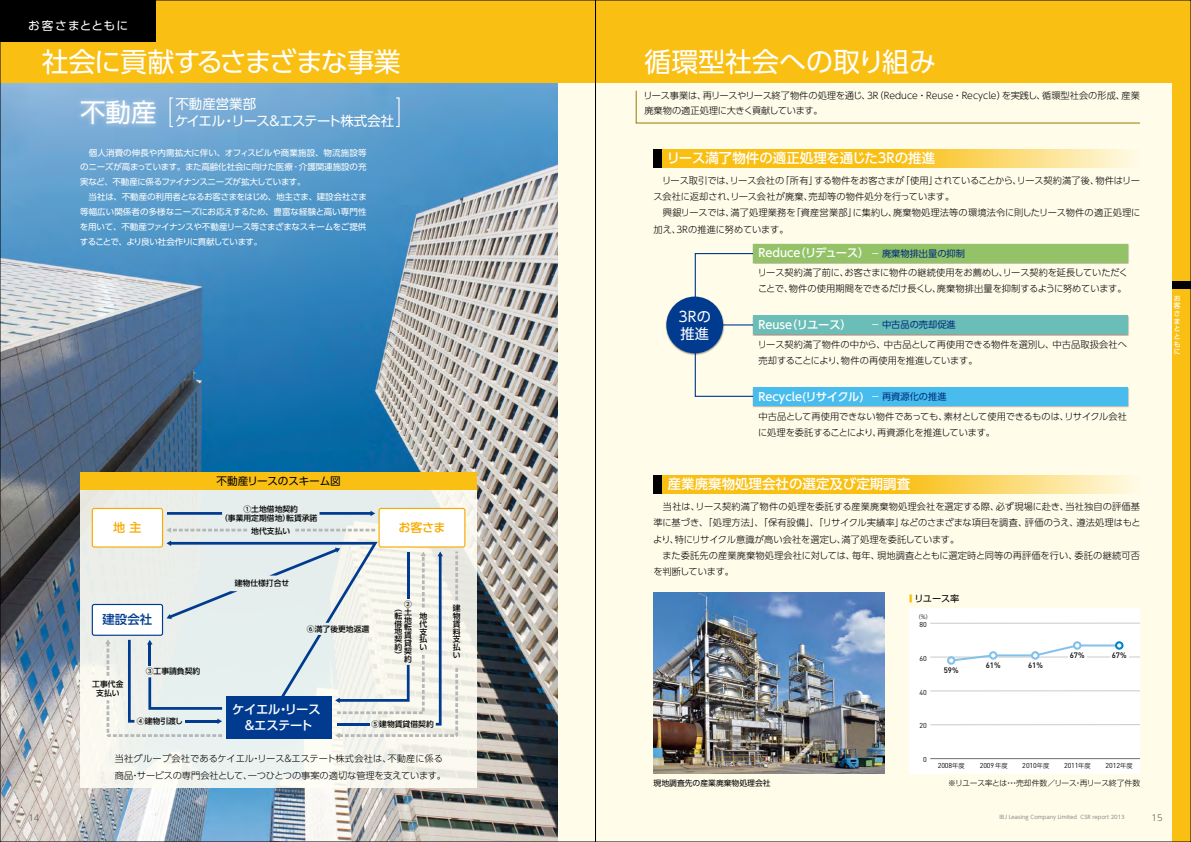
<style>
.page{position:relative;width:1191px;height:842px;background:#fffcea}
.page>*{position:absolute;margin:0;border:0;box-sizing:border-box;transform-origin:0 0}
.t1{font:26.9px "UD Shin Go Pro";letter-spacing:-.03em;color:#fff}
.t2{font:26.9px "UD Shin Go Pro";letter-spacing:-.01em;color:#fff}
.t3{font:25.5px "UD Shin Go Pro";color:#fff}
.t4{font:14.2px/17px "UD Shin Go Pro";color:#fff}
.t5{font:500 13.5px "UD Shin Go Pro";color:#fff}
.t6{font:13.5px/16.3px "UD Shin Go Pro";letter-spacing:-.03em;color:#fff}
.t7{font:12.4px/15.6px "UD Shin Go Pro Medium 90 pv RKSJ H";letter-spacing:-.04em;color:#fff;text-align:center}
.t8{font:12.4px "UD Shin Go Pro Medium 90 pv RKSJ H";color:#003b90}
.t9{font:12px "UD Shin Go Pro Medium 90 pv RKSJ H";color:#f7ab00}
.t10{font:11.7px "UD Shin Go Pro";letter-spacing:.085em;color:#fff}
.t11{font:500 11.3px "UD Shin Go Pro";color:#fff}
.t12{font:10.6px "UD Shin Go Pro";letter-spacing:-.02em;color:#000}
.t13{font:300 9.2px/16.3px "UD Shin Go Pro";letter-spacing:-.005em;color:#000}
.t14{font:300 9.2px/16.3px "UD Shin Go Pro";letter-spacing:.015em;color:#000}
.t15{font:9.2px "UD Shin Go Pro";color:#002f7b}
.t16{font:9.2px "UD Shin Go Pro";letter-spacing:-.02em;color:#000}
.t17{font:8.5px/14.9px "UD Shin Go Pro";letter-spacing:-.02em;color:#fff}
.t18{font:300 8.5px "UD Shin Go Pro";color:#595757}
.t19{font:7.8px/9.7px "UD Shin Go Pro Medium 90 pv RKSJ H";color:#000;text-align:center}
.t20{font:300 7.8px "UD Shin Go Pro";letter-spacing:-.02em;color:#000}
.t21{font:7.8px/7.8px "UD Shin Go Pro Medium 90 pv RKSJ V";color:#000;text-align:justify}
.t22{font:500 7.8px "DIN";color:#000}
.t23{font:7.8px "UD Shin Go Pro";color:#000}
.t24{font:7.1px "DIN";color:#000}
.t25{font:500 6.7px/7.6px "UD Shin Go Pro";color:#fff;text-align:justify}
.t26{font:5.7px "UD Shin Go Pro Light 90 pv RKSJ H";color:#000}
.t27{font:5.3px "UD Shin Go Pro";color:#898989}
.s1{font-weight:400;font-size:9.2px}
.s2{font-weight:400;font-size:9.2px;color:#002f7b}
.s3{color:#fff}
.s4{color:#fabf13}
.s5{font-family:"UD Shin Go Pro Light 90 pv RKSJ H";font-size:6.3px}
</style>
<div class="page">
<img style="left:2px;top:82px;width:555px;height:758px">
<div style="left:0;top:0;width:1191px;height:82px;background:#fabf13"></div>
<div style="left:1172px;top:0;width:19px;height:842px;background:#fabf13"></div>
<div style="left:1172px;top:281px;width:19px;height:7px;background:#000"></div>
<div style="left:0;top:0;width:156px;height:41px;background:#000"></div>
<svg style="left:662px;top:149px;width:469px;height:18px;background:#facd45"></svg>
<div style="left:653px;top:149px;width:9px;height:18px;background:#000"></div>
<svg style="left:662px;top:475px;width:469px;height:18px;background:#facd45"></svg>
<div style="left:653px;top:475px;width:9px;height:18px;background:#000"></div>
<div style="left:909px;top:608px;width:231px;height:166px;background:#fff"></div>
<hr style="left:930px;top:758px;width:210px;height:1px;background:#727171">
<hr style="left:930px;top:724px;width:210px;height:1px;background:#c9caca">
<hr style="left:930px;top:690px;width:210px;height:1px;background:#c9caca">
<hr style="left:930px;top:657px;width:210px;height:1px;background:#c9caca">
<hr style="left:930px;top:623px;width:210px;height:1px;background:#c9caca">
<svg style="left:947px;top:656px;width:8px;height:9px"></svg>
<svg style="left:1115px;top:641px;width:8px;height:9px"></svg>
<svg style="left:949px;top:643px;width:172px;height:20px"></svg>
<div style="left:1068px;top:653px;width:18px;height:8px;background:#fff"></div>
<div style="left:1110px;top:651px;width:18px;height:8px;background:#fff"></div>
<img style="left:653px;top:592px;width:231px;height:182px">
<div style="left:694px;top:253px;width:63px;height:144px;border:1px solid #003b90"></div>
<hr style="left:695px;top:324px;width:61px;height:1px;background:#003b90">
<div style="left:665px;top:296px;width:60px;height:59px;background:#000;opacity:.4"></div>
<div style="left:666px;top:297px;width:57px;height:56px;background:#003b90;border-radius:50%"></div>
<div style="left:752px;top:243px;width:377px;height:21px;background:#94c267"></div>
<div style="left:752px;top:315px;width:377px;height:21px;background:#a09e92"></div>
<div style="left:753px;top:316px;width:374px;height:18px;background:#6bbdb7"></div>
<div style="left:752px;top:387px;width:377px;height:21px;background:#c0bdb0"></div>
<div style="left:753px;top:388px;width:374px;height:18px;background:#48bced"></div>
<svg style="left:635px;top:90px;width:505px;height:34px"></svg>
<svg style="left:80px;top:489px;width:397px;height:299px;fill:#ecf2ec"></svg>
<div style="left:92px;top:508px;width:70px;height:39px;background:#fff;border-radius:2px"></div>
<div style="left:92px;top:508px;width:71px;height:40px;border:1px solid #f7ab00;border-radius:2px"></div>
<div style="left:92px;top:604px;width:70px;height:31px;background:#fff;border-radius:2px"></div>
<div style="left:92px;top:604px;width:71px;height:32px;border:1px solid #003b90;border-radius:2px"></div>
<div style="left:379px;top:508px;width:86px;height:39px;background:#fff;border-radius:2px"></div>
<div style="left:378px;top:508px;width:87px;height:40px;border:1px solid #f7ab00;border-radius:2px"></div>
<hr style="left:319px;top:512px;width:52px;height:3px;background:#003b90">
<svg style="left:370px;top:511px;width:5px;height:5px"></svg>
<svg style="left:166px;top:527px;width:81px;height:6px"></svg>
<hr style="left:167px;top:512px;width:55px;height:3px;background:#003b90">
<svg style="left:294px;top:529px;width:81px;height:2px"></svg>
<svg style="left:105px;top:549px;width:42px;height:189px"></svg>
<svg style="left:147px;top:540px;width:312px;height:198px"></svg>
<div style="left:80px;top:472px;width:397px;height:17px;background:#fabf13"></div>
<div style="left:76px;top:96px;width:85px;height:34px;background:#fff;opacity:.6"></div>
<div style="left:169px;top:97px;width:4px;height:30px;border:1px solid #fff"></div>
<p class="t10" style="left:28px;top:16px;width:101px">お客さまとともに</p>
<h1 class="t1" style="left:42px;top:40px;width:360px">社会に貢献するさまざまな事業</h1>
<h2 class="t3" style="left:80px;top:92px;width:78px">不動産</h2>
<p class="t17" style="left:80px;top:145px;width:288px">　個人消費の伸長や内需拡大に伴い、オフィスビルや商業施設、物流施設等のニーズが高まっています。また高齢化社会に向けた医療･介護関連施設の充実など、不動産に係るファイナンスニーズが拡大しています。<br>　当社は、不動産の利用者となるお客さまをはじめ、地主さま、建設会社さま等幅広い関係者の多様なニーズにお応えするため、豊富な経験と高い専門性を用いて、不動産ファイナンスや不動産リース等さまざまなスキームをご提供することで、より良い社会作りに貢献しています。</p>
<h3 class="t6" style="left:175px;top:96px;width:221px">不動産営業部<br>ケイエル・リース＆エステート株式会社</h3>
<h1 class="t2" style="left:644px;top:40px;width:293px">循環型社会への取り組み</h1>
<p class="t13" style="left:643px;top:88px;width:498px;line-height:14.9px">リース事業は、再リースやリース終了物件の処理を通じ、３R（Reduce・Reuse・Recycle）を実践し、循環型社会の形成、産業廃棄物の適正処理に大きく貢献しています。</p>
<h3 class="t5" style="left:666px;top:147px;width:270px">リース満了物件の適正処理を通じた３Ｒの推進</h3>
<p class="t13" style="left:653px;top:172px;width:488px">　リース取引では、リース会社の「所有」する物件をお客さまが「使用」されていることから、リース契約満了後、物件はリース会社に返却され、リース会社が廃棄、売却等の物件処分を行っています。<br>　興銀リースでは、満了処理業務を「資産営業部」に集約し、廃棄物処理法等の環境法令に則したリース物件の適正処理に加え、３Ｒの推進に努めています。</p>
<p class="t11" style="left:758px;top:244px;width:208px">Reduce（リデュース） <span class="s1">－</span><span class="s2">廃棄物排出量の抑制</span></p>
<h3 class="t4" style="left:678px;top:307px;width:34px">3Rの推進</h3>
<p class="t13" style="left:757px;top:264px;width:372px">リース契約満了前に、お客さまに物件の継続使用をお薦めし、リース契約を延長していただくことで、物件の使用期間をできるだけ長くし、廃棄物排出量を抑制するように努めています。</p>
<p class="t11" style="left:758px;top:316px;width:95px">Reuse（リユース）</p>
<p class="t15" style="left:871px;top:317px;width:86px"><span class="s3">－</span>中古品の売却促進</p>
<p class="t13" style="left:757px;top:336px;width:371px">リース契約満了物件の中から、中古品として再使用できる物件を選別し、中古品取扱会社へ売却することにより、物件の再使用を推進しています。</p>
<p class="t11" style="left:758px;top:388px;width:189px">Recycle(リサイクル) <span class="s1">－</span><span class="s2">再資源化の推進</span></p>
<p class="t13" style="left:758px;top:408px;width:370px">中古品として再使用できない物件であっても、素材として使用できるものは、リサイクル会社に処理を委託することにより、再資源化を推進しています。</p>
<p class="t25" style="left:1173px;top:294px;width:8px">お客さまとともに</p>
<h3 class="t9" style="left:113px;top:518px;width:30px">地 主</h3>
<p class="t12" style="left:216px;top:472px;width:126px">不動産リースのスキーム図</p>
<p class="t19" style="left:220px;top:503px;width:99px">①土地借地契約<br>（事業用定期借地）転賃承諾</p>
<p class="t19" style="left:251px;top:526px;width:40px">地代支払い</p>
<h3 class="t9" style="left:398px;top:518px;width:49px">お客さま</h3>
<h3 class="t8" style="left:103px;top:609px;width:51px">建設会社</h3>
<p class="t19" style="left:92px;top:679px;width:33px">工事代金支払い</p>
<p class="t19" style="left:146px;top:666px;width:56px">③工事請負契約</p>
<p class="t19" style="left:235px;top:578px;width:56px">建物仕様打合せ</p>
<p class="t19" style="left:307px;top:624px;width:64px">⑥満了後更地返還</p>
<p class="t21" style="left:394px;top:604px;width:9px">（転借地契約）</p>
<p class="t21" style="left:404px;top:600px;width:9px">②土地転賃貸契約</p>
<p class="t21" style="left:419px;top:612px;width:9px">地代支払い</p>
<h3 class="t7" style="left:232px;top:701px;width:90px">ケイエル・リース&amp;エステート</h3>
<p class="t19" style="left:137px;top:716px;width:48px">④建物引渡し</p>
<p class="t13" style="left:115px;top:750px;width:333px">当社グループ会社であるケイエル・リース＆エステート株式会社は、不動産に係る商品・サービスの専門会社として、一つひとつの事案の適切な管理を支えています。</p>
<p class="t19" style="left:371px;top:719px;width:64px">⑤建物賃貸借契約</p>
<p class="t21" style="left:453px;top:604px;width:9px">建物賃料支払い</p>
<h3 class="t5" style="left:668px;top:473px;width:244px">産業廃棄物処理会社の選定及び定期調査</h3>
<p class="t14" style="left:653px;top:498px;width:489px">　当社は、リース契約満了物件の処理を委託する産業廃棄物処理会社を選定する際、必ず現場に赴き、当社独自の評価基準に基づき、「処理方法」、「保有設備」、「リサイクル実績率」などのさまざまな項目を調査、評価のうえ、遵法処理はもとより、特にリサイクル意識が高い会社を選定し、満了処理を委託しています。<br>　また委託先の産業廃棄物処理会社に対しては、毎年、現地調査とともに選定時と同等の再評価を行い、委託の継続可否を判断しています。</p>
<p class="t16" style="left:909px;top:591px;width:51px"><span class="s4">■</span> リユース率</p>
<p class="t26" style="left:915px;top:612px;width:18px">（%）</p>
<p class="t23" style="left:653px;top:777px;width:118px">現地調査先の産業廃棄物処理会社</p>
<p class="t24" style="left:919px;top:620px;width:9px">80</p>
<p class="t24" style="left:919px;top:654px;width:9px">60</p>
<p class="t24" style="left:919px;top:688px;width:9px">40</p>
<p class="t24" style="left:919px;top:721px;width:9px">20</p>
<p class="t24" style="left:923px;top:755px;width:5px">0</p>
<p class="t22" style="left:943px;top:665px;width:16px">59%</p>
<p class="t22" style="left:985px;top:660px;width:16px">61%</p>
<p class="t22" style="left:1028px;top:660px;width:16px">61%</p>
<p class="t22" style="left:1069px;top:650px;width:16px">67%</p>
<p class="t22" style="left:1111px;top:650px;width:16px">67%</p>
<p class="t24" style="left:937px;top:761px;width:29px">2008<span class="s5">年度</span></p>
<p class="t24" style="left:979px;top:761px;width:29px">2009<span class="s5">年度</span></p>
<p class="t24" style="left:1022px;top:761px;width:29px">2010<span class="s5">年度</span></p>
<p class="t24" style="left:1064px;top:761px;width:28px">2011<span class="s5">年度</span></p>
<p class="t24" style="left:1105px;top:761px;width:29px">2012<span class="s5">年度</span></p>
<p class="t20" style="left:948px;top:777px;width:194px">※リユース率とは・・・売却件数／リース・再リース終了件数</p>
<p class="t18" style="left:28px;top:810px;width:13px">14</p>
<p class="t27" style="left:999px;top:813px;width:127px">IBJ Leasing Company Limited CSR report 2013</p>
<p class="t18" style="left:1151px;top:810px;width:13px">15</p>
</div>
